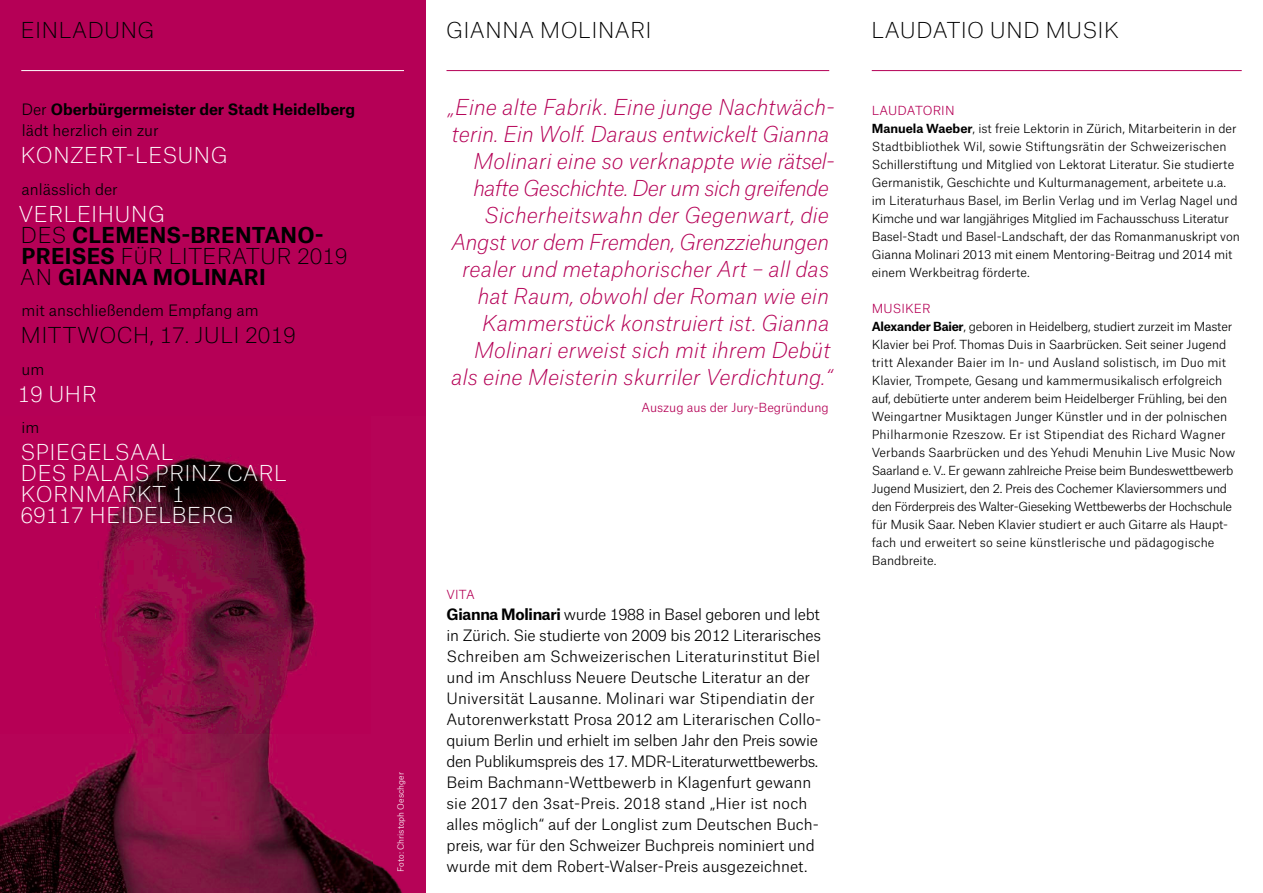
<style>
.page{position:relative;width:1263px;height:893px;background:#fff}
.page>*{position:absolute;margin:0;border:0;box-sizing:border-box;transform-origin:0 0}
.t1{font:italic 100 21px/27px "Atlas Grotesk";color:#b50056;text-align:right}
.t2{font:100 21px/21px "Atlas Grotesk";letter-spacing:.01em;color:#fff}
.t3{font:700 21px/21px "Atlas Grotesk";letter-spacing:.01em;color:#000}
.t4{font:100 21px "Atlas Grotesk";letter-spacing:.01em;color:#000}
.t5{font:300 15px/21px "Atlas Grotesk";color:#000}
.t6{font:700 15px/21px "Atlas Grotesk";letter-spacing:-.005em;color:#000}
.t7{font:300 12px/18px "Atlas Grotesk";color:#000}
.t8{font:300 12px "Atlas Grotesk";color:#b50056}
.t9{font:300 8.25px "Atlas Grotesk";color:#fff}
.s1{font-weight:300}
.s2{font-weight:100;color:#fff}
.s3{font-weight:100}
.s4{font-weight:700}
.s5{color:#b50056}
</style>
<div class="page">
<div style="left:0;top:0;width:425px;height:893px;background:#b50056"></div>
<img style="left:0;top:454px;width:403px;height:439px">
<hr style="left:21px;top:70px;width:383px;height:1px;background:#fff">
<hr style="left:446px;top:70px;width:383px;height:1px;background:#b50056">
<hr style="left:872px;top:70px;width:370px;height:1px;background:#b50056">
<h1 class="t4" style="left:21px;top:14px;width:135px">EINLADUNG</h1>
<h1 class="t4" style="left:446px;top:14px;width:207px">GIANNA MOLINARI</h1>
<h1 class="t4" style="left:871px;top:14px;width:249px">LAUDATIO UND MUSIK</h1>
<p class="t6" style="left:21px;top:97px;width:335px"><span class="s1">Der</span> Oberbürgermeister der Stadt Heidelberg <span class="s1">lädt herzlich ein zur</span></p>
<h1 class="t2" style="left:21px;top:143px;width:209px">KONZERT-LESUNG</h1>
<p class="t5" style="left:22px;top:177px;width:98px">anlässlich der</p>
<h1 class="t3" style="left:19px;top:201px;width:330px"><span class="s2">VERLEIHUNG<br></span><span class="s3">DES</span> CLEMENS-BRENTANO-<br>PREISES <span class="s3">FÜR LITERATUR 2019<br>AN</span> GIANNA MOLINARI</h1>
<p class="t5" style="left:22px;top:298px;width:239px">mit anschließendem Empfang am</p>
<h1 class="t4" style="left:21px;top:319px;width:276px">MITTWOCH, 17. JULI 2019</h1>
<p class="t5" style="left:22px;top:357px;width:24px">um</p>
<h1 class="t2" style="left:18px;top:381px;width:81px">19 UHR</h1>
<p class="t5" style="left:22px;top:415px;width:19px">im</p>
<h1 class="t2" style="left:20px;top:440px;width:268px">SPIEGELSAAL<br>DES PALAIS PRINZ CARL<br>KORNMARKT 1<br>69117 HEIDELBERG</h1>
<p class="t9" style="left:394px;top:872px;width:101px;rotate:-90deg">Foto: Christoph Oeschger</p>
<p class="t1" style="left:448px;top:91px;width:388px">„Eine alte Fabrik. Eine junge Nachtwäch&shy;terin. Ein Wolf. Daraus entwickelt Gianna Molinari eine so verknappte wie rätsel&shy;hafte Geschichte. Der um sich greifende Sicherheitswahn der Gegenwart, die Angst vor dem Fremden, Grenzziehungen realer und metaphorischer Art – all das hat Raum, obwohl der Roman wie ein Kammerstück konstruiert ist. Gianna Molinari erweist sich mit ihrem Debüt als eine Meisterin skurriler Verdichtung.“</p>
<p class="t8" style="left:641px;top:398px;width:189px">Auszug aus der Jury-Begründung</p>
<p class="t8" style="left:447px;top:585px;width:30px">VITA</p>
<p class="t5" style="left:446px;top:602px;width:376px"><span class="s4">Gianna Molinari</span> wurde 1988 in Basel geboren und lebt in Zürich. Sie studierte von 2009 bis 2012 Literarisches Schreiben am Schweizerischen Literaturinstitut Biel und im Anschluss Neuere Deutsche Literatur an der Universität Lausanne. Molinari war Stipendiatin der Autorenwerkstatt Prosa 2012 am Literarischen Collo&shy;quium Berlin und erhielt im selben Jahr den Preis sowie den Publikumspreis des 17. MDR-Literaturwettbewerbs.<br>Beim Bachmann-Wettbewerb in Klagenfurt gewann sie 2017 den 3sat-Preis. 2018 stand „Hier ist noch alles möglich“ auf der Longlist zum Deutschen Buch&shy;preis, war für den Schweizer Buchpreis nominiert und wurde mit dem Robert-Walser-Preis ausgezeichnet.</p>
<p class="t7" style="left:872px;top:100px;width:370px"><span class="s5">LAUDATORIN<br></span><span class="s4">Manuela Waeber</span>, ist freie Lektorin in Zürich, Mitarbeiterin in der Stadtbibliothek Wil, sowie Stiftungsrätin der Schweizerischen Schillerstiftung und Mitglied von Lektorat Literatur. Sie studierte Germanistik, Geschichte und Kulturmanagement, arbeitete u.a. im Literaturhaus Basel, im Berlin Verlag und im Verlag Nagel und Kimche und war langjähriges Mitglied im Fachausschuss Literatur Basel-Stadt und Basel-Landschaft, der das Romanmanuskript von Gianna Molinari 2013 mit einem Mentoring-Beitrag und 2014 mit einem Werkbeitrag förderte.</p>
<p class="t7" style="left:872px;top:298px;width:365px"><span class="s5">MUSIKER<br></span><span class="s4">Alexander Baier</span>, geboren in Heidelberg, studiert zurzeit im Master Klavier bei Prof. Thomas Duis in Saarbrücken. Seit seiner Jugend tritt Alexander Baier im In- und Ausland solistisch, im Duo mit Klavier, Trompete, Gesang und kammermusikalisch erfolgreich auf, debütierte unter anderem beim Heidelberger Frühling, bei den Weingartner Musiktagen Junger Künstler und in der polnischen Philharmonie Rzeszow. Er ist Stipendiat des Richard Wagner Verbands Saarbrücken und des Yehudi Menuhin Live Music Now Saarland e. V.. Er gewann zahlreiche Preise beim Bundeswettbewerb Jugend Musiziert, den 2. Preis des Cochemer Klaviersommers und den Förderpreis des Walter-Gieseking Wettbewerbs der Hochschule für Musik Saar. Neben Klavier studiert er auch Gitarre als Haupt&shy;fach und erweitert so seine künstlerische und pädagogische Bandbreite.</p>
</div>
